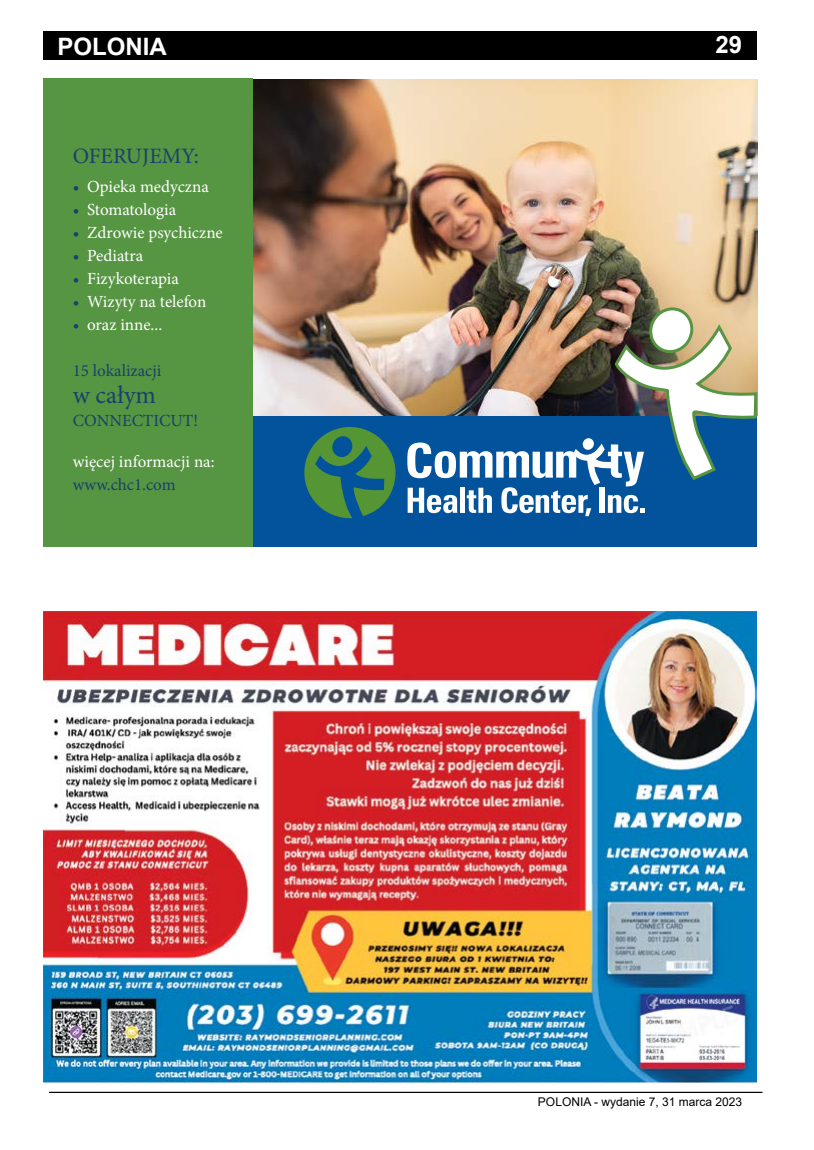
<style>
.page{position:relative;width:814px;height:1150px;background:#fff}
.page>*{position:absolute;margin:0;border:0;box-sizing:border-box;transform-origin:0 0}
.t1{font:25px "Minion Pro";color:#1c3f6c}
.t2{font:700 24px "Arial";color:#fff}
.t3{font:22px "Minion Pro";color:#1e3f6c}
.t4{font:17px "Minion Pro";color:#fff}
.t5{font:17px "Minion Pro";color:#1c3f6c}
.t6{font:12px "Arial";color:#000}
.s1{color:#1c3f6c}
</style>
<div class="page">
<div style="left:43px;top:32px;width:713px;height:28px;background:#000"></div>
<hr style="left:49px;top:1092px;width:713px;height:1px;background:#000">
<div style="left:43px;top:79px;width:210px;height:468px;background:#569542"></div>
<div style="left:253px;top:404px;width:503px;height:143px;background:#02539b"></div>
<svg style="left:304px;top:427px;width:91px;height:91px"></svg>
<img style="left:253px;top:79px;width:504px;height:336px">
<svg style="left:613px;top:327px;width:145px;height:356px"></svg>
<img style="left:407px;top:306px;width:348px;height:210px">
<img style="left:43px;top:612px;width:713px;height:471px">
<h2 class="t2" style="left:57px;top:29px;width:111px">POLONIA</h2>
<h2 class="t2" style="left:715px;top:27px;width:28px">29</h2>
<p class="t3" style="left:73px;top:141px;width:127px">OFERUJEMY:</p>
<p class="t4" style="left:73px;top:175px;width:138px"><span class="s1">•</span> Opieka medyczna</p>
<p class="t4" style="left:73px;top:198px;width:105px"><span class="s1">•</span> Stomatologia</p>
<p class="t4" style="left:73px;top:221px;width:151px"><span class="s1">•</span> Zdrowie psychiczne</p>
<p class="t4" style="left:73px;top:244px;width:72px"><span class="s1">•</span> Pediatra</p>
<p class="t4" style="left:73px;top:267px;width:108px"><span class="s1">•</span> Fizykoterapia</p>
<p class="t4" style="left:73px;top:290px;width:135px"><span class="s1">•</span> Wizyty na telefon</p>
<p class="t4" style="left:73px;top:313px;width:91px"><span class="s1">•</span> oraz inne...</p>
<p class="t5" style="left:73px;top:359px;width:90px">15 lokalizacji</p>
<h1 class="t1" style="left:73px;top:378px;width:85px">w całym</h1>
<p class="t5" style="left:73px;top:409px;width:127px">CONNECTICUT!</p>
<p class="t4" style="left:73px;top:450px;width:143px">więcej informacji na:</p>
<p class="t5" style="left:73px;top:473px;width:104px">www.chc1.com</p>
<p class="t6" style="left:538px;top:1093px;width:206px">POLONIA - wydanie 7, 31 marca 2023</p>
</div>
